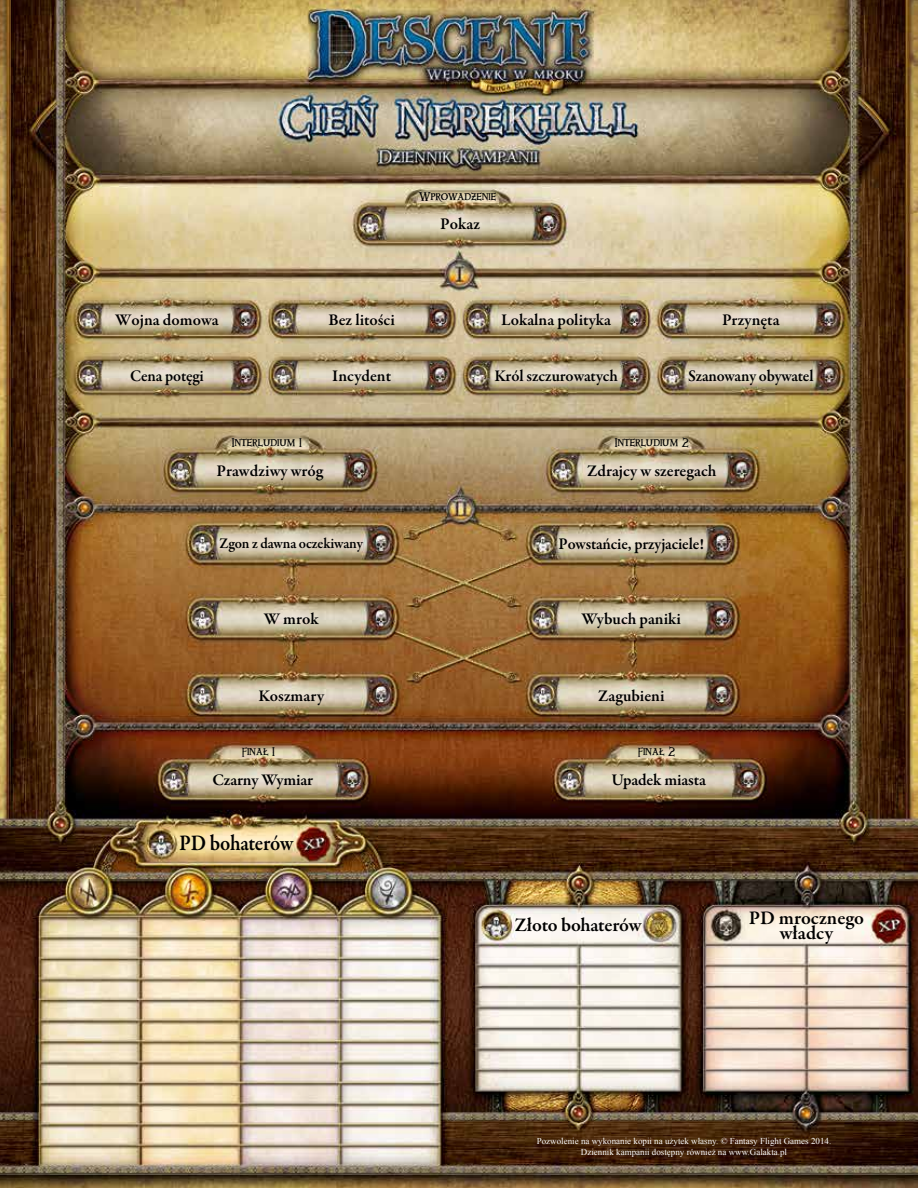
<style>
.page{position:relative;width:918px;height:1188px;background:#fff}
.page>*{position:absolute;margin:0;border:0;box-sizing:border-box;transform-origin:0 0}
.t1{font:700 22.5px "Garamond Descent";letter-spacing:-.01em;color:#000;scale:.9 1}
.t2{font:700 19.5px/15px "Garamond Descent";color:#000;text-align:center}
.t3{font:700 16.5px "Garamond Descent";color:#000}
.t4{font:700 16.5px "Garamond Descent";color:#000;scale:.96 1}
.t5{font:700 15px "Garamond Descent";letter-spacing:-.01em;color:#000;scale:.96 1}
.t6{font:11.25px "Windlass";color:#000;scale:.88 1}
.t7{font:9px/10.8px "Times New Roman";color:#fff;text-align:center}
.s1{font-size:9px}
</style>
<div class="page">
<img style="left:0;top:0;width:918px;height:1188px">
<p class="t6" style="left:419px;top:189px;width:89px">Wprowadzenie</p>
<p class="t3" style="left:440px;top:214px;width:41px">Pokaz</p>
<p class="t3" style="left:115px;top:310px;width:105px">Wojna domowa</p>
<p class="t3" style="left:328px;top:310px;width:68px">Bez litości</p>
<p class="t3" style="left:501px;top:310px;width:112px">Lokalna polityka</p>
<p class="t3" style="left:722px;top:310px;width:59px">Przynęta</p>
<p class="t4" style="left:130px;top:366px;width:78px">Cena potęgi</p>
<p class="t3" style="left:332px;top:366px;width:60px">Incydent</p>
<p class="t3" style="left:494px;top:366px;width:125px">Król szczurowatych</p>
<p class="t4" style="left:688px;top:366px;width:132px">Szanowany obywatel</p>
<p class="t6" style="left:232px;top:435px;width:81px">Interludium 1</p>
<p class="t6" style="left:615px;top:435px;width:86px">Interludium 2</p>
<p class="t3" style="left:217px;top:461px;width:108px">Prawdziwy wróg</p>
<p class="t3" style="left:587px;top:461px;width:131px">Zdrajcy w szeregach</p>
<p class="t5" style="left:220px;top:535px;width:151px">Zgon z dawna oczekiwany</p>
<p class="t4" style="left:559px;top:534px;width:153px">Powstańcie, przyjaciele!</p>
<p class="t3" style="left:264px;top:609px;width:56px">W mrok</p>
<p class="t3" style="left:582px;top:609px;width:101px">Wybuch paniki</p>
<p class="t3" style="left:258px;top:686px;width:67px">Koszmary</p>
<p class="t3" style="left:598px;top:686px;width:68px">Zagubieni</p>
<p class="t6" style="left:242px;top:744px;width:39px"><span class="s1">F</span>inał 1</p>
<p class="t6" style="left:638px;top:744px;width:43px"><span class="s1">F</span>inał 2</p>
<p class="t3" style="left:213px;top:770px;width:102px">Czarny Wymiar</p>
<p class="t3" style="left:612px;top:770px;width:96px">Upadek miasta</p>
<h1 class="t1" style="left:179px;top:830px;width:128px">PD bohaterów</h1>
<p class="t2" style="left:515px;top:918px;width:128px">Złoto bohaterów</p>
<p class="t2" style="left:749px;top:911px;width:117px">PD mrocznego władcy</p>
<p class="t7" style="left:537px;top:1136px;width:296px">Pozwolenie na wykonanie kopii na użytek własny. © Fantasy Flight Games 2014.<br>Dziennik kampanii dostępny również na www.Galakta.pl</p>
</div>
